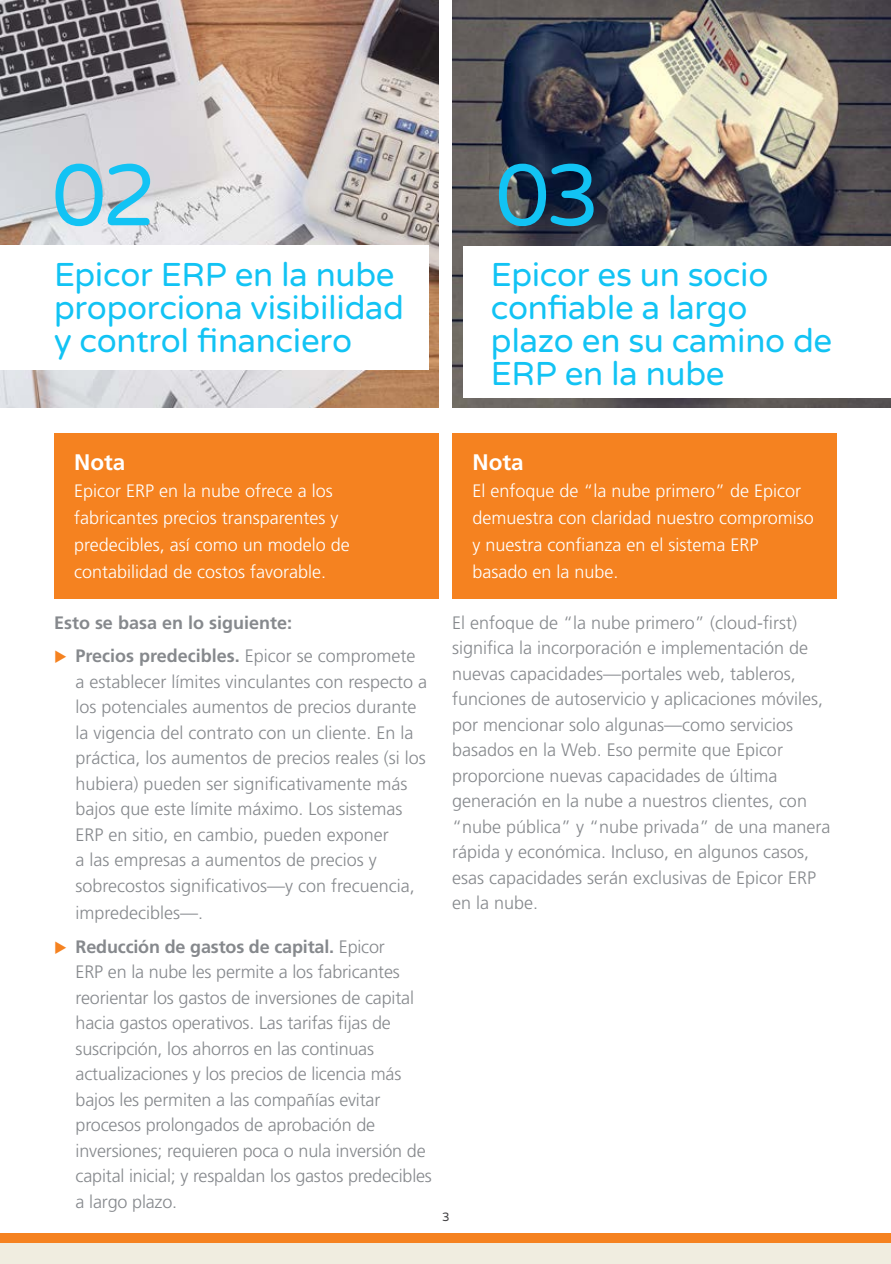
<style>
.page{position:relative;width:891px;height:1264px;background:#fff}
.page>*{position:absolute;margin:0;border:0;box-sizing:border-box;transform-origin:0 0}
.t1{font:87px "Varela Round";color:#12c3f4}
.t2{font:33px/33px "Varela Round";letter-spacing:-.01em;color:#12c3f4}
.t3{font:700 22.5px "Frutiger LT Std";color:#fff}
.t4{font:300 18px/25.5px "Frutiger LT Std";color:#86898d}
.t5{font:300 18px/27px "Frutiger LT Std";color:#fff}
.t6{font:700 18px "Frutiger LT Std";color:#86898d}
.t7{font:12px "Varela Round";color:#414042}
.s1{color:#f58220}
.s2{font-weight:700}
</style>
<div class="page">
<div style="left:0;top:1233px;width:891px;height:10px;background:#f58220"></div>
<div style="left:0;top:1243px;width:891px;height:21px;background:#f0ede0"></div>
<img style="left:452px;top:0;width:439px;height:407px">
<img style="left:0;top:0;width:439px;height:407px">
<div style="left:0;top:246px;width:428px;height:124px;background:#fff"></div>
<div style="left:463px;top:246px;width:428px;height:152px;background:#fff"></div>
<div style="left:54px;top:433px;width:385px;height:165px;background:#f58220"></div>
<div style="left:452px;top:433px;width:385px;height:165px;background:#f58220"></div>
<p class="t1" style="left:52px;top:145px;width:106px">02</p>
<p class="t1" style="left:495px;top:145px;width:106px">03</p>
<p class="t2" style="left:54px;top:259px;width:352px">Epicor ERP en la nube proporciona visibilidad y control financiero</p>
<p class="t2" style="left:491px;top:259px;width:343px">Epicor es un socio confiable a largo plazo en su camino de<br>ERP en la nube</p>
<p class="t3" style="left:74px;top:449px;width:53px">Nota</p>
<p class="t5" style="left:74px;top:478px;width:277px">Epicor ERP en la nube ofrece a los fabricantes precios transparentes y predecibles, así como un modelo de contabilidad de costos favorable.</p>
<p class="t3" style="left:472px;top:449px;width:53px">Nota</p>
<p class="t5" style="left:472px;top:478px;width:343px">El enfoque de “la nube primero” de Epicor demuestra con claridad nuestro compromiso y nuestra confianza en el sistema ERP basado en la nube.</p>
<p class="t6" style="left:54px;top:612px;width:240px">Esto se basa en lo siguiente:</p>
<p class="t4" style="left:76px;top:643px;width:353px;text-indent:-22px"><span class="s1">◆</span> <span class="s2">Precios predecibles.</span> Epicor se compromete a establecer límites vinculantes con respecto a los potenciales aumentos de precios durante la vigencia del contrato con un cliente. En la práctica, los aumentos de precios reales (si los hubiera) pueden ser significativamente más bajos que este límite máximo. Los sistemas ERP en sitio, en cambio, pueden exponer<br>a las empresas a aumentos de precios y sobrecostos significativos—y con frecuencia, impredecibles—.</p>
<p class="t4" style="left:76px;top:934px;width:358px;text-indent:-22px"><span class="s1">◆</span> <span class="s2">Reducción de gastos de capital.</span> Epicor<br>ERP en la nube les permite a los fabricantes reorientar los gastos de inversiones de capital hacia gastos operativos. Las tarifas fijas de suscripción, los ahorros en las continuas actualizaciones y los precios de licencia más bajos les permiten a las compañías evitar procesos prolongados de aprobación de inversiones; requieren poca o nula inversión de capital inicial; y respaldan los gastos predecibles a largo plazo.</p>
<p class="t4" style="left:452px;top:610px;width:380px">El enfoque de “la nube primero” (cloud-first) significa la incorporación e implementación de nuevas capacidades—portales web, tableros, funciones de autoservicio y aplicaciones móviles, por mencionar solo algunas—como servicios basados en la Web. Eso permite que Epicor proporcione nuevas capacidades de última generación en la nube a nuestros clientes, con “nube pública” y “nube privada” de una manera rápida y económica. Incluso, en algunos casos, esas capacidades serán exclusivas de Epicor ERP en la nube.</p>
<p class="t7" style="left:442px;top:1210px;width:9px">3</p>
</div>
